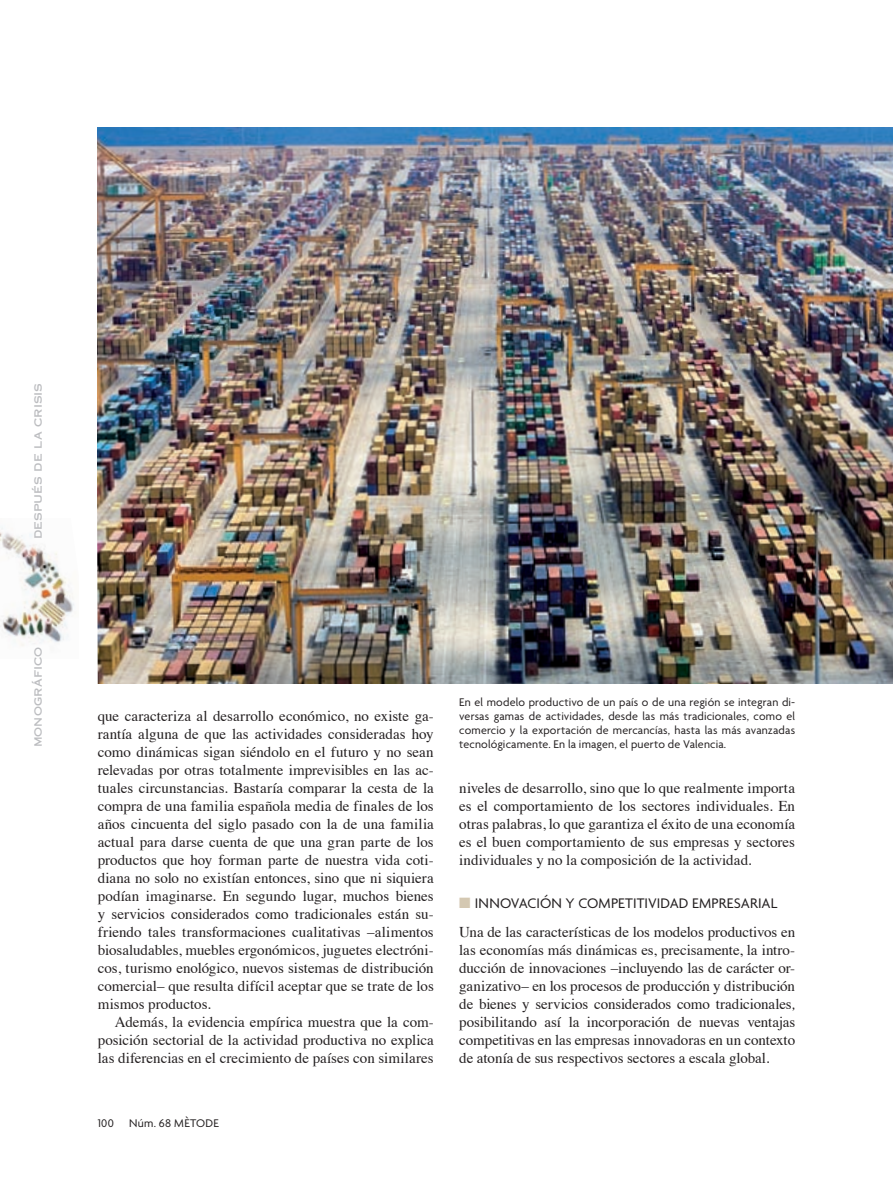
<style>
.page{position:relative;width:893px;height:1191px;background:#fff}
.page>*{position:absolute;margin:0;border:0;box-sizing:border-box;transform-origin:0 0}
.t1{font:15px/18px "Times";color:#231f20;text-align:justify}
.t2{font:15px "Agenda";letter-spacing:.005em;color:#231f20}
.t3{font:12px/14.2px "Agenda";letter-spacing:.015em;color:#231f20;text-align:justify}
.t4{font:12px "Copperplate Thirty One AB";letter-spacing:.005em;color:#bcbdc0}
.s1{color:#d4c8b2}
.s2{font-style:italic}
</style>
<div class="page">
<img style="left:0;top:527px;width:74px;height:119px">
<img style="left:98px;top:128px;width:795px;height:556px">
<p class="t4" style="left:31px;top:539px;width:158px;rotate:-90deg">después de la crisis</p>
<p class="t4" style="left:31px;top:747px;width:102px;rotate:-90deg">monográfico</p>
<p class="t1" style="left:98px;top:708px;width:338px">que caracteriza al desarrollo económico, no existe ga&shy;rantía alguna de que las actividades consideradas hoy como dinámicas sigan siéndolo en el futuro y no sean relevadas por otras totalmente imprevisibles en las ac&shy;tuales circunstancias. Bastaría comparar la cesta de la compra de una familia española media de finales de los años cincuenta del siglo pasado con la de una familia actual para darse cuenta de que una gran parte de los productos que hoy forman parte de nuestra vida coti&shy;diana no solo no existían entonces, sino que ni siquiera podían imaginarse. En segundo lugar, muchos bienes y servicios considerados como tradicionales están su&shy;friendo tales transformaciones cualitativas –alimentos biosaludables, muebles ergonómicos, juguetes electróni&shy;cos, turismo enológico, nuevos sistemas de distribución comercial– que resulta difícil aceptar que se trate de los mismos productos.</p>
<p class="t1" style="left:98px;top:1014px;width:337px;text-indent:17px">Además, la evidencia empírica muestra que la com&shy;posición sectorial de la actividad productiva no explica las diferencias en el crecimiento de países con similares</p>
<p class="t3" style="left:98px;top:1116px;width:18px">100</p>
<p class="t3" style="left:129px;top:1116px;width:91px">Núm. 68 MÈTODE</p>
<p class="t3" style="left:459px;top:695px;width:337px">En el modelo productivo de un país o de una región se integran di&shy;versas gamas de actividades, desde las más tradicionales, como el comercio y la exportación de mercancías, hasta las más avanzadas tecnológicamente. En la imagen, el puerto de Valencia.</p>
<p class="t1" style="left:459px;top:780px;width:337px">niveles de desarrollo, sino que lo que realmente importa es el comportamiento de los sectores individuales. En otras palabras, lo que garantiza el éxito de una economía es el buen comportamiento de sus empresas y sectores individuales y no la composición de la actividad.</p>
<p class="t2" style="left:459px;top:897px;width:320px"><span class="s1">■</span> INNOVACIÓN Y COMPETITIVIDAD EMPRESARIAL</p>
<p class="t1" style="left:459px;top:924px;width:338px">Una de las características de los modelos productivos en las economías más dinámicas es, precisamente, la intro&shy;ducción de innovaciones –incluyendo las de carácter or&shy;ganizativo– en los procesos de producción y distribución de bienes y servicios considerados como tradicionales<span class="s2">, </span>posibilitando así la incorporación de nuevas ventajas competitivas en las empresas innovadoras en un contexto de atonía de sus respectivos sectores a escala global.</p>
</div>
